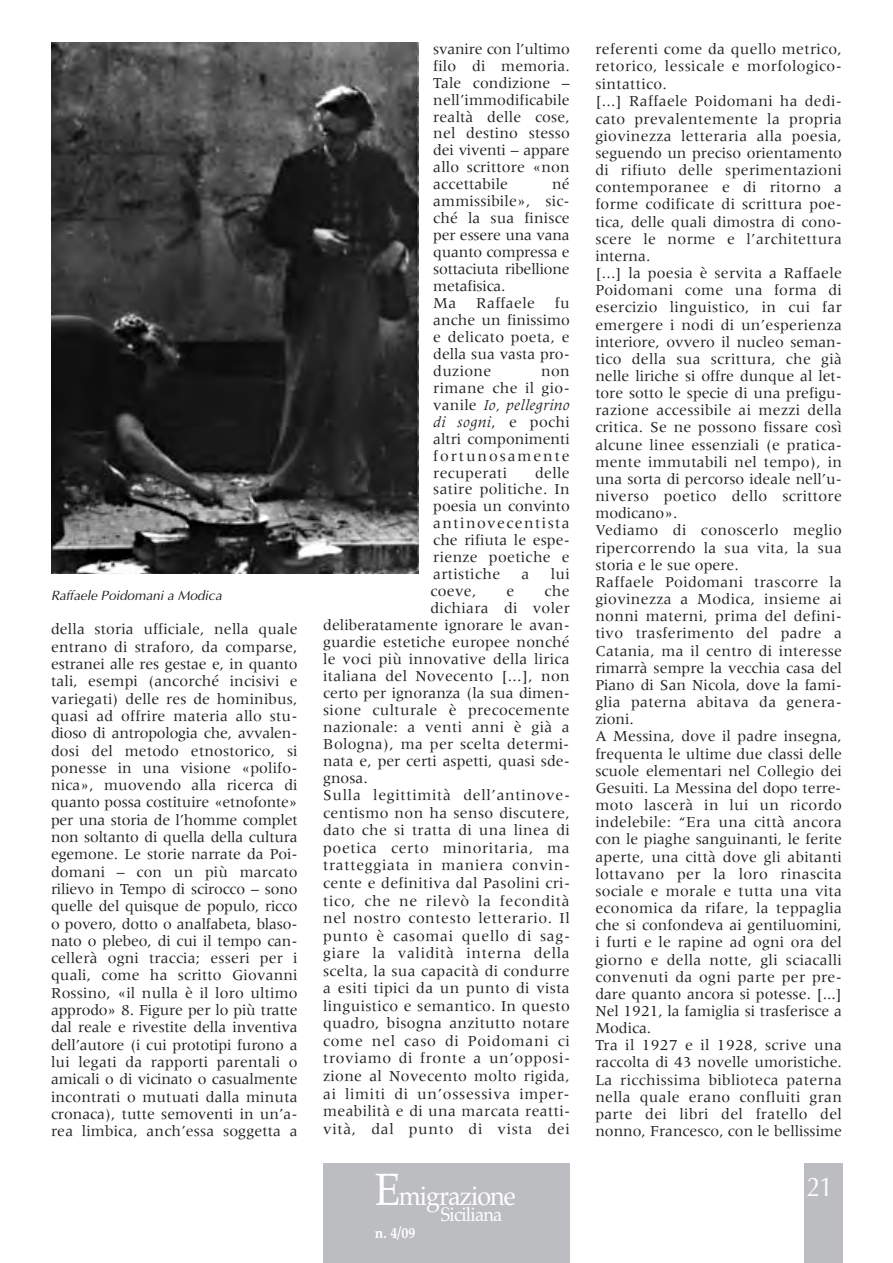
<style>
.page{position:relative;width:893px;height:1263px;background:#fff}
.page>*{position:absolute;margin:0;border:0;box-sizing:border-box;transform-origin:0 0}
.t1{font:27px "Palatino";letter-spacing:-.04em;color:#fff;scale:.93 1}
.t2{font:27px "Optima";color:#fff;scale:.94 1}
.t3{font:19.5px "Palatino";letter-spacing:-.04em;color:#fff;scale:.93 1}
.t4{font:15.75px/17.2px "Meridien";letter-spacing:.02em;color:#231f20;text-align:justify}
.t5{font:15.75px "Meridien";letter-spacing:.045em;color:#231f20}
.t6{font:15.75px/17px "Meridien";letter-spacing:-.01em;color:#231f20}
.t7{font:15.75px "Meridien";color:#231f20}
.t8{font:15.75px "Meridien";letter-spacing:.04em;color:#231f20}
.t9{font:700 15px "Palatino";color:#fff;scale:.93 1}
.t10{font:italic 13.5px "Optima";letter-spacing:-.005em;color:#231f20}
.s1{font-style:italic}
.s2{font-size:45px}
</style>
<div class="page">
<div style="left:323px;top:1163px;width:247px;height:100px;background:#bcbdc0"></div>
<div style="left:804px;top:1163px;width:38px;height:100px;background:#bcbdc0"></div>
<img style="left:51px;top:43px;width:367px;height:531px">
<p class="t10" style="left:51px;top:588px;width:172px">Raffaele Poidomani a Modica</p>
<p class="t4" style="left:51px;top:622px;width:248px">della storia ufficiale, nella quale entrano di straforo, da comparse, estranei alle res gestae e, in quanto tali, esempi (ancorché incisivi e variegati) delle res de hominibus, quasi ad offrire materia allo stu&shy;dioso di antropologia che, avvalen&shy;dosi del metodo etnostorico, si ponesse in una visione «polifo&shy;nica», muovendo alla ricerca di quanto possa costituire «etnofonte» per una storia de l’homme complet non soltanto di quella della cultura egemone. Le storie narrate da Poi&shy;domani – con un più marcato rilievo in Tempo di scirocco – sono quelle del quisque de populo, ricco o povero, dotto o analfabeta, blaso&shy;nato o plebeo, di cui il tempo can&shy;cellerà ogni traccia; esseri per i quali, come ha scritto Giovanni Rossino, «il nulla è il loro ultimo approdo» 8. Figure per lo più tratte dal reale e rivestite della inventiva dell’autore (i cui prototipi furono a lui legati da rapporti parentali o amicali o di vicinato o casualmente incontrati o mutuati dalla minuta cronaca), tutte semoventi in un’a&shy;rea limbica, anch’essa soggetta a</p>
<p class="t4" style="left:433px;top:41px;width:138px">svanire con l’ultimo filo di memoria.<br>Tale condizione – nell’immodificabile realtà delle cose, nel destino stesso dei viventi – appare allo scrittore «non accettabile</p>
<p class="t6" style="left:433px;top:177px;width:138px;text-indent:119px">né ammissibile», sic&shy;ché la sua finisce per essere una vana quanto compressa e sottaciuta ribellione metafisica.<br>Ma</p>
<p class="t4" style="left:433px;top:296px;width:138px;text-indent:122px">fu anche un finissimo e delicato poeta, e della sua vasta pro&shy;duzione</p>
<p class="t4" style="left:476px;top:296px;width:60px">Raffaele</p>
<p class="t4" style="left:433px;top:363px;width:138px;text-indent:108px">non rimane che il gio&shy;vanile <span class="s1">Io, pellegrino di sogni</span>, e pochi altri componimenti fortunosamente recuperati</p>
<p class="t4" style="left:433px;top:465px;width:138px;text-indent:102px">delle satire politiche. In poesia un convinto antinovecentista che rifiuta le espe&shy;rienze poetiche e artistiche</p>
<p class="t4" style="left:522px;top:567px;width:9px">a</p>
<p class="t4" style="left:551px;top:567px;width:21px">lui</p>
<p class="t4" style="left:430px;top:584px;width:48px">coeve,</p>
<p class="t4" style="left:507px;top:584px;width:9px">e</p>
<p class="t4" style="left:545px;top:584px;width:27px">che</p>
<p class="t4" style="left:430px;top:601px;width:141px">dichiara di voler</p>
<p class="t4" style="left:323px;top:618px;width:248px">deliberatamente ignorare le avan-</p>
<p class="t4" style="left:323px;top:635px;width:248px">guardie estetiche europee nonché</p>
<p class="t4" style="left:323px;top:651px;width:248px">le voci più innovative della lirica</p>
<p class="t4" style="left:323px;top:668px;width:248px">italiana del Novecento [...], non</p>
<p class="t7" style="left:323px;top:687px;width:248px">certo per ignoranza (la sua dimen-</p>
<p class="t4" style="left:323px;top:702px;width:248px">sione culturale è precocemente</p>
<p class="t4" style="left:323px;top:719px;width:248px">nazionale: a venti anni è già a</p>
<p class="t4" style="left:323px;top:736px;width:248px">Bologna), ma per scelta determi-</p>
<p class="t7" style="left:323px;top:755px;width:248px">nata e, per certi aspetti, quasi sde-</p>
<p class="t4" style="left:323px;top:770px;width:46px">gnosa.</p>
<p class="t5" style="left:323px;top:789px;width:248px">Sulla legittimità dell’antinove-</p>
<p class="t4" style="left:323px;top:805px;width:248px">centismo non ha senso discutere,</p>
<p class="t4" style="left:323px;top:823px;width:248px">dato che si tratta di una linea di</p>
<p class="t5" style="left:323px;top:842px;width:248px">poetica certo minoritaria, ma</p>
<p class="t5" style="left:323px;top:859px;width:248px">tratteggiata in maniera convin-</p>
<p class="t4" style="left:323px;top:875px;width:248px">cente e definitiva dal Pasolini cri-</p>
<p class="t5" style="left:323px;top:895px;width:248px">tico, che ne rilevò la fecondità</p>
<p class="t4" style="left:323px;top:911px;width:248px">nel nostro contesto letterario. Il</p>
<p class="t5" style="left:323px;top:930px;width:248px">punto è casomai quello di sag-</p>
<p class="t5" style="left:323px;top:947px;width:248px">giare la validità interna della</p>
<p class="t4" style="left:323px;top:963px;width:248px">scelta, la sua capacità di condurre</p>
<p class="t4" style="left:323px;top:981px;width:248px">a esiti tipici da un punto di vista</p>
<p class="t4" style="left:323px;top:998px;width:248px">linguistico e semantico. In questo</p>
<p class="t4" style="left:323px;top:1016px;width:248px">quadro, bisogna anzitutto notare</p>
<p class="t5" style="left:323px;top:1035px;width:248px">come nel caso di Poidomani ci</p>
<p class="t8" style="left:323px;top:1052px;width:248px">troviamo di fronte a un’opposi-</p>
<p class="t4" style="left:323px;top:1068px;width:248px">zione al Novecento molto rigida,</p>
<p class="t5" style="left:323px;top:1088px;width:248px">ai limiti di un’ossessiva imper-</p>
<p class="t4" style="left:323px;top:1104px;width:248px">meabilità e di una marcata reatti-</p>
<p class="t5" style="left:323px;top:1123px;width:248px">vità, dal punto di vista dei</p>
<p class="t1" style="left:375px;top:1180px;width:153px"><span class="s2">E</span>migrazione</p>
<p class="t3" style="left:441px;top:1203px;width:68px">Siciliana</p>
<p class="t9" style="left:375px;top:1224px;width:45px">n. 4/09</p>
<p class="t4" style="left:595px;top:41px;width:248px;text-align:left">referenti come da quello metrico, retorico, lessicale e morfologico&shy;sintattico.<br>[...] Raffaele Poidomani ha dedi&shy;cato prevalentemente la propria giovinezza letteraria alla poesia, seguendo un preciso orientamento di rifiuto delle sperimentazioni contemporanee e di ritorno a forme codificate di scrittura poe&shy;tica, delle quali dimostra di cono&shy;scere le norme e l’architettura interna.<br>[...] la poesia è servita a Raffaele<br>Poidomani come una forma di esercizio linguistico, in cui far emergere i nodi di un’esperienza interiore, ovvero il nucleo seman&shy;tico della sua scrittura, che già nelle liriche si offre dunque al let&shy;tore sotto le specie di una prefigu&shy;razione accessibile ai mezzi della critica. Se ne possono fissare così alcune linee essenziali (e pratica&shy;mente immutabili nel tempo), in una sorta di percorso ideale nell’u&shy;niverso poetico dello scrittore modicano».<br>Vediamo di conoscerlo meglio ripercorrendo la sua vita, la sua storia e le sue opere.<br>Raffaele Poidomani trascorre la giovinezza a Modica, insieme ai nonni materni, prima del defini&shy;tivo trasferimento del padre a<br>Catania, ma il centro di interesse rimarrà sempre la vecchia casa del<br>Piano di San Nicola, dove la fami&shy;glia paterna abitava da genera&shy;zioni.<br>A Messina, dove il padre insegna, frequenta le ultime due classi delle scuole elementari nel Collegio dei<br>Gesuiti. La Messina del dopo terre&shy;moto lascerà in lui un ricordo indelebile: “Era una città ancora con le piaghe sanguinanti, le ferite aperte, una città dove gli abitanti lottavano per la loro rinascita sociale e morale e tutta una vita economica da rifare, la teppaglia che si confondeva ai gentiluomini, i furti e le rapine ad ogni ora del giorno e della notte, gli sciacalli convenuti da ogni parte per pre&shy;dare quanto ancora si potesse. [...]<br>Nel 1921, la famiglia si trasferisce a<br>Modica.<br>Tra il 1927 e il 1928, scrive una raccolta di 43 novelle umoristiche.<br>La ricchissima biblioteca paterna nella quale erano confluiti gran parte dei libri del fratello del nonno, Francesco, con le bellissime</p>
<p class="t2" style="left:807px;top:1171px;width:30px">21</p>
</div>
